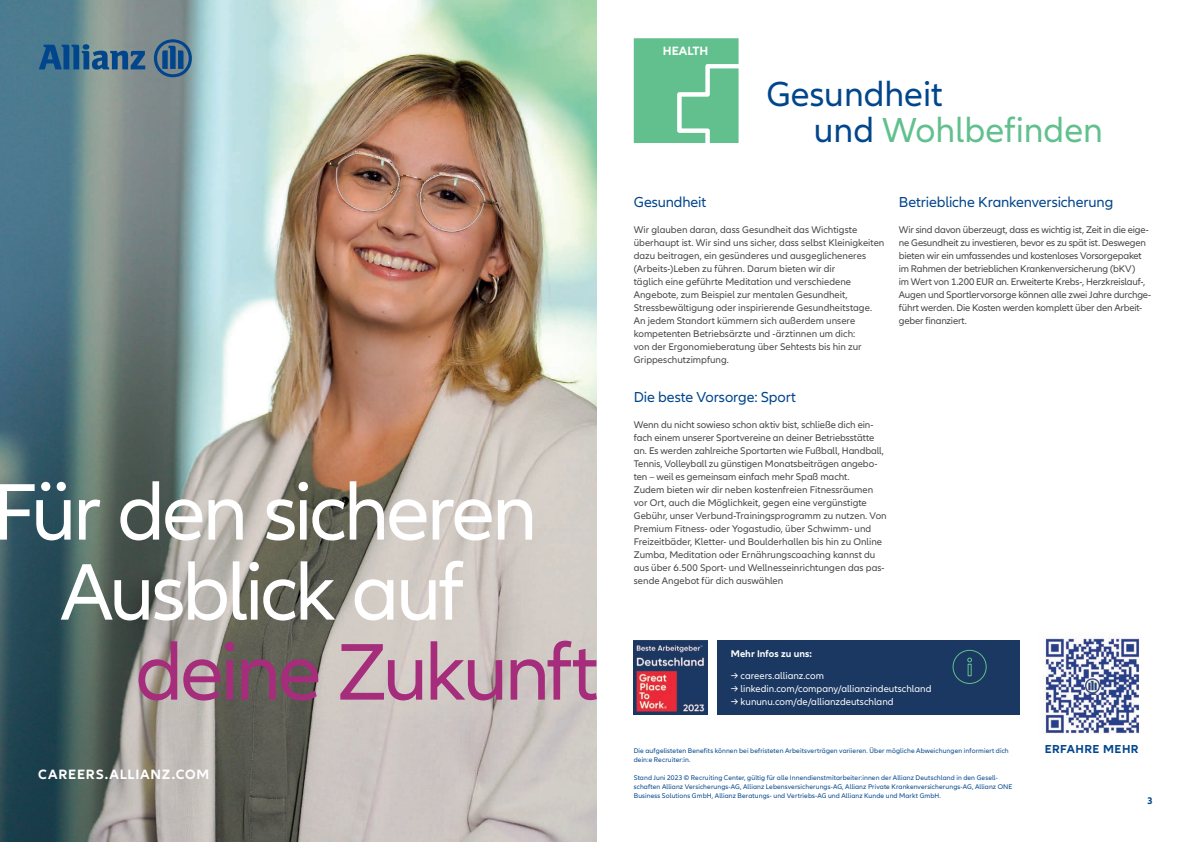
<style>
.page{position:relative;width:1191px;height:842px;background:#fff}
.page>*{position:absolute;margin:0;border:0;box-sizing:border-box;transform-origin:0 0}
.t1{font:83.1px "Allianz Neo";letter-spacing:-.04em;color:#fff}
.t2{font:83.1px "Allianz Neo";letter-spacing:-.04em;color:#a62d7b}
.t3{font:36px/36px "Allianz Neo";color:#01468c}
.Subheadline___CTA_15{font:15px "Allianz Neo";letter-spacing:-.005em;color:#01468c}
.Topline___URL___Hash{font:700 14px "Allianz Neo";letter-spacing:.06em;color:#fff}
.t4{font:700 12.5px "Allianz Neo";color:#fff}
.Topline___URL___Hash-2{font:700 12px "Allianz Neo";letter-spacing:.04em;color:#01468c}
.Copy_10_13pt{font:10px/13px "Allianz Neo";letter-spacing:-.01em;color:#454647}
.Subheadline___CTA_15-2{font:10px/13px "Allianz Neo";color:#454647}
.Subheadline___CTA_15-3{font:10px "Allianz Neo";color:#fff}
.Subheadline___CTA_15-4{font:700 10px "Allianz Neo";letter-spacing:.005em;color:#fff}
.t5{font:700 10px "Allianz Neo";color:#01468c}
.Caption_Footer_7_9pt{font:7px/9px "Allianz Neo";letter-spacing:.015em;color:#01468c}
.s1{color:#61c08d}
</style>
<div class="page">
<img style="left:1044px;top:638px;width:95px;height:96px">
<svg style="left:634px;top:38px;width:104px;height:105px;background:#6bc494"></svg>
<img style="left:0;top:0;width:597px;height:842px">
<img style="left:634px;top:640px;width:74px;height:74px">
<div style="left:718px;top:640px;width:302px;height:74px;background:#1a3862"></div>
<div style="left:952px;top:650px;width:34px;height:34px;border:1px solid #61c08d;border-radius:50%"></div>
<svg style="left:967px;top:657px;width:5px;height:19px"></svg>
<svg style="left:39px;top:44px;width:106px;height:26px;background:#3a6a8f"></svg>
<svg style="left:154px;top:39px;width:38px;height:38px"></svg>
<p class="t1" style="left:-7px;top:465px;width:546px">Für den sicheren</p>
<p class="t1" style="left:61px;top:545px;width:405px">Ausblick auf</p>
<p class="t2" style="left:135px;top:625px;width:464px">deine Zukunft</p>
<p class="Topline___URL___Hash" style="left:38px;top:766px;width:172px">CAREERS.ALLIANZ.COM</p>
<p class="t4" style="left:663px;top:43px;width:47px">HEALTH</p>
<p class="t3" style="left:814px;top:77px;width:290px;text-indent:-48px">Gesundheit<br>und <span class="s1">Wohlbefinden</span></p>
<p class="Subheadline___CTA_15" style="left:634px;top:194px;width:74px">Gesundheit</p>
<p class="Subheadline___CTA_15-2" style="left:634px;top:224px;width:252px">Wir glauben daran, dass Gesundheit das Wichtigste überhaupt ist. Wir sind uns sicher, dass selbst Kleinigkeiten dazu beitragen, ein gesünderes und ausgeglicheneres (Arbeits-)Leben zu führen. Darum bieten wir dir<br>täglich eine geführte Meditation und verschiedene Angebote, zum Beispiel zur mentalen Gesundheit, Stressbewältigung oder inspirierende Gesundheitstage.<br>An jedem Standort kümmern sich außerdem unsere kompetenten Betriebsärzte und -ärztinnen um dich:<br>von der Ergonomieberatung über Sehtests bis hin zur Grippeschutzimpfung.</p>
<p class="Subheadline___CTA_15" style="left:634px;top:389px;width:164px">Die beste Vorsorge: Sport</p>
<p class="Copy_10_13pt" style="left:634px;top:419px;width:251px">Wenn du nicht sowieso schon aktiv bist, schließe dich ein&shy;fach einem unserer Sportvereine an deiner Betriebsstätte an. Es werden zahlreiche Sportarten wie Fußball, Handball, Tennis, Volleyball zu günstigen Monatsbeiträgen angebo&shy;ten – weil es gemeinsam einfach mehr Spaß macht.</p>
<p class="Copy_10_13pt" style="left:634px;top:484px;width:254px">Zudem bieten wir dir neben kostenfreien Fitnessräumen vor Ort, auch die Möglichkeit, gegen eine vergünstigte Gebühr, unser Verbund-Trainingsprogramm zu nutzen. Von Premium Fitness- oder Yogastudio, über Schwimm- und Freizeitbäder, Kletter- und Boulderhallen bis hin zu Online Zumba, Meditation oder Ernährungscoaching kannst du aus über 6.500 Sport- und Wellnesseinrichtungen das pas&shy;sende Angebot für dich auswählen</p>
<p class="Subheadline___CTA_15" style="left:899px;top:194px;width:216px">Betriebliche Krankenversicherung</p>
<p class="Copy_10_13pt" style="left:899px;top:224px;width:254px">Wir sind davon überzeugt, dass es wichtig ist, Zeit in die eige&shy;ne Gesundheit zu investieren, bevor es zu spät ist. Deswegen bieten wir ein umfassendes und kostenloses Vorsorgepaket im Rahmen der betrieblichen Krankenversicherung (bKV)<br>im Wert von 1.200 EUR an. Erweiterte Krebs-, Herzkreislauf-, Augen und Sportlervorsorge können alle zwei Jahre durchge&shy;führt werden. Die Kosten werden komplett über den Arbeit&shy;geber finanziert.</p>
<p class="Subheadline___CTA_15-4" style="left:731px;top:648px;width:83px">Mehr Infos zu uns:</p>
<p class="Subheadline___CTA_15-3" style="left:731px;top:670px;width:95px">→ careers.allianz.com</p>
<p class="Subheadline___CTA_15-3" style="left:731px;top:683px;width:202px">→ linkedin.com/company/allianzindeutschland</p>
<p class="Subheadline___CTA_15-3" style="left:731px;top:696px;width:164px">→ kununu.com/de/allianzdeutschland</p>
<p class="Caption_Footer_7_9pt" style="left:634px;top:746px;width:376px">Die aufgelisteten Benefits können bei befristeten Arbeitsverträgen variieren. Über mögliche Abweichungen informiert dich dein:e Recruiter:in.</p>
<p class="Caption_Footer_7_9pt" style="left:634px;top:773px;width:380px">Stand Juni 2023 © Recruiting Center, gültig für alle Innendienstmitarbeiter:innen der Allianz Deutschland in den Gesell&shy;schaften Allianz Versicherungs-AG, Allianz Lebensversicherungs-AG, Allianz Private Krankenversicherungs-AG, Allianz ONE<br>Business Solutions GmbH, Allianz Beratungs- und Vertriebs-AG und Allianz Kunde und Markt GmbH.</p>
<p class="Topline___URL___Hash-2" style="left:1044px;top:742px;width:96px">ERFAHRE MEHR</p>
<p class="t5" style="left:1147px;top:794px;width:7px">3</p>
</div>
